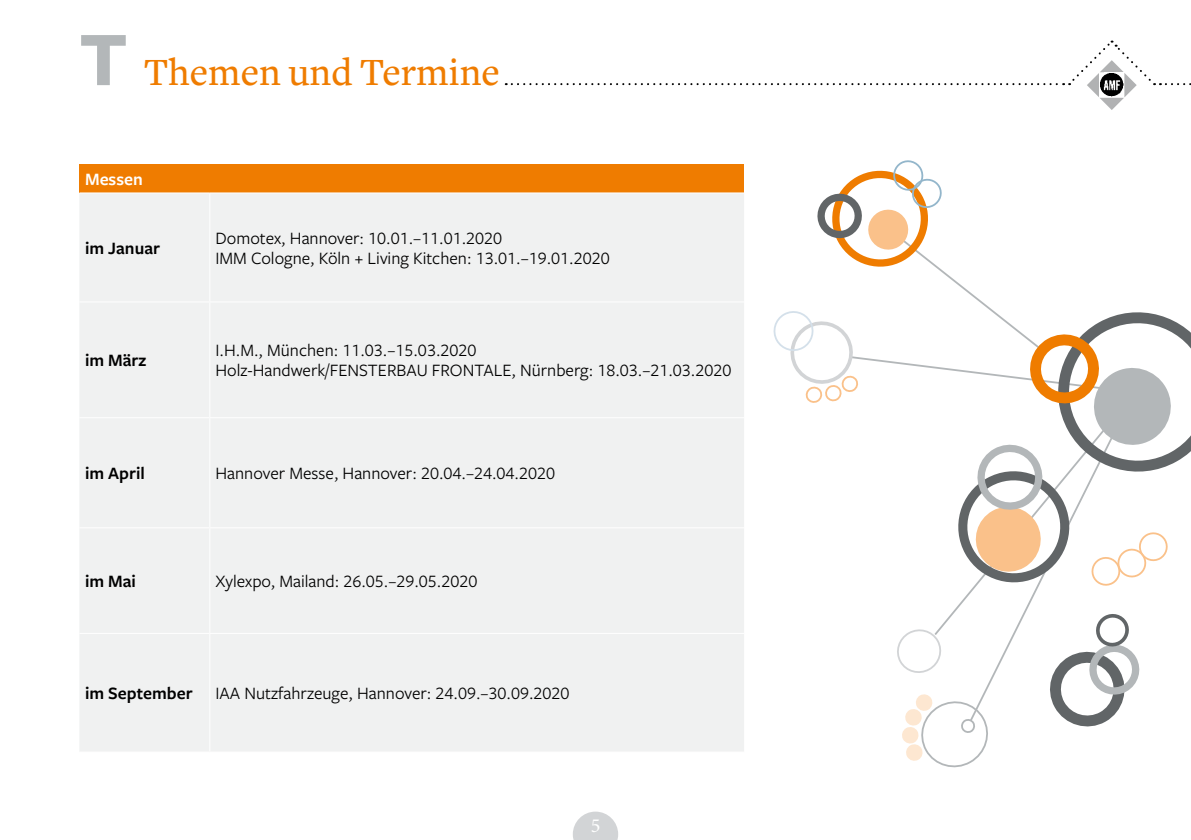
<style>
.page{position:relative;width:1191px;height:840px;background:#fff}
.page>*{position:absolute;margin:0;border:0;box-sizing:border-box;transform-origin:0 0}
.t1{font:500 40px "Freight Text Pro";color:#ef7c00}
.t2{font:20px "Minion Pro";color:#fff}
.t3{font:18px/20px "Freight Sans Pro";color:#000}
.t4{font:600 18px "Freight Sans Pro";color:#000}
.t5{font:600 18px "Freight Sans Pro";color:#fff}
.s1{font-family:"Freight Sans Pro";font-weight:700;font-size:80px;color:#b3b7b9}
</style>
<div class="page">
<svg style="left:573px;top:811px;width:45px;height:28px"></svg>
<svg style="left:506px;top:41px;width:685px;height:69px"></svg>
<svg style="left:773px;top:160px;width:418px;height:608px"></svg>
<div style="left:79px;top:164px;width:665px;height:29px;background:#ef7c00"></div>
<div style="left:80px;top:194px;width:664px;height:557px;background:#f0f1f1"></div>
<hr style="left:79px;top:301px;width:131px;height:1px;background:#fff">
<hr style="left:79px;top:417px;width:131px;height:1px;background:#fff">
<hr style="left:79px;top:527px;width:131px;height:1px;background:#fff">
<hr style="left:79px;top:632px;width:131px;height:1px;background:#fff">
<hr style="left:209px;top:193px;width:1px;height:108px;background:#fff">
<hr style="left:210px;top:301px;width:534px;height:1px;background:#fff">
<hr style="left:209px;top:302px;width:1px;height:115px;background:#fff">
<hr style="left:210px;top:417px;width:534px;height:1px;background:#fff">
<hr style="left:209px;top:418px;width:1px;height:109px;background:#fff">
<hr style="left:210px;top:527px;width:534px;height:1px;background:#fff">
<hr style="left:209px;top:528px;width:1px;height:104px;background:#fff">
<hr style="left:210px;top:632px;width:534px;height:1px;background:#fff">
<hr style="left:209px;top:633px;width:1px;height:118px;background:#fff">
<hr style="left:79px;top:192px;width:131px;height:1px;background:#fff">
<hr style="left:210px;top:192px;width:534px;height:1px;background:#fff">
<h1 class="t1" style="left:79px;top:46px;width:422px"><span class="s1">T</span> Themen und Termine</h1>
<p class="t5" style="left:85px;top:167px;width:59px">Messen</p>
<p class="t4" style="left:85px;top:235px;width:77px">im Januar</p>
<p class="t3" style="left:215px;top:227px;width:396px">Domotex, Hannover: 10.01.–11.01.2020<br>IMM Cologne, Köln + Living Kitchen: 13.01.–19.01.2020</p>
<p class="t4" style="left:85px;top:348px;width:63px">im März</p>
<p class="t3" style="left:215px;top:339px;width:517px">I.H.M., München: 11.03.–15.03.2020<br>Holz-Handwerk/FENSTERBAU FRONTALE, Nürnberg: 18.03.–21.03.2020</p>
<p class="t4" style="left:85px;top:460px;width:61px">im April</p>
<p class="t3" style="left:215px;top:462px;width:341px">Hannover Messe, Hannover: 20.04.–24.04.2020</p>
<p class="t4" style="left:85px;top:568px;width:52px">im Mai</p>
<p class="t3" style="left:215px;top:570px;width:263px">Xylexpo, Mailand: 26.05.–29.05.2020</p>
<p class="t4" style="left:85px;top:680px;width:109px">im September</p>
<p class="t3" style="left:215px;top:682px;width:355px">IAA Nutzfahrzeuge, Hannover: 24.09.–30.09.2020</p>
<p class="t2" style="left:590px;top:811px;width:11px">5</p>
</div>
